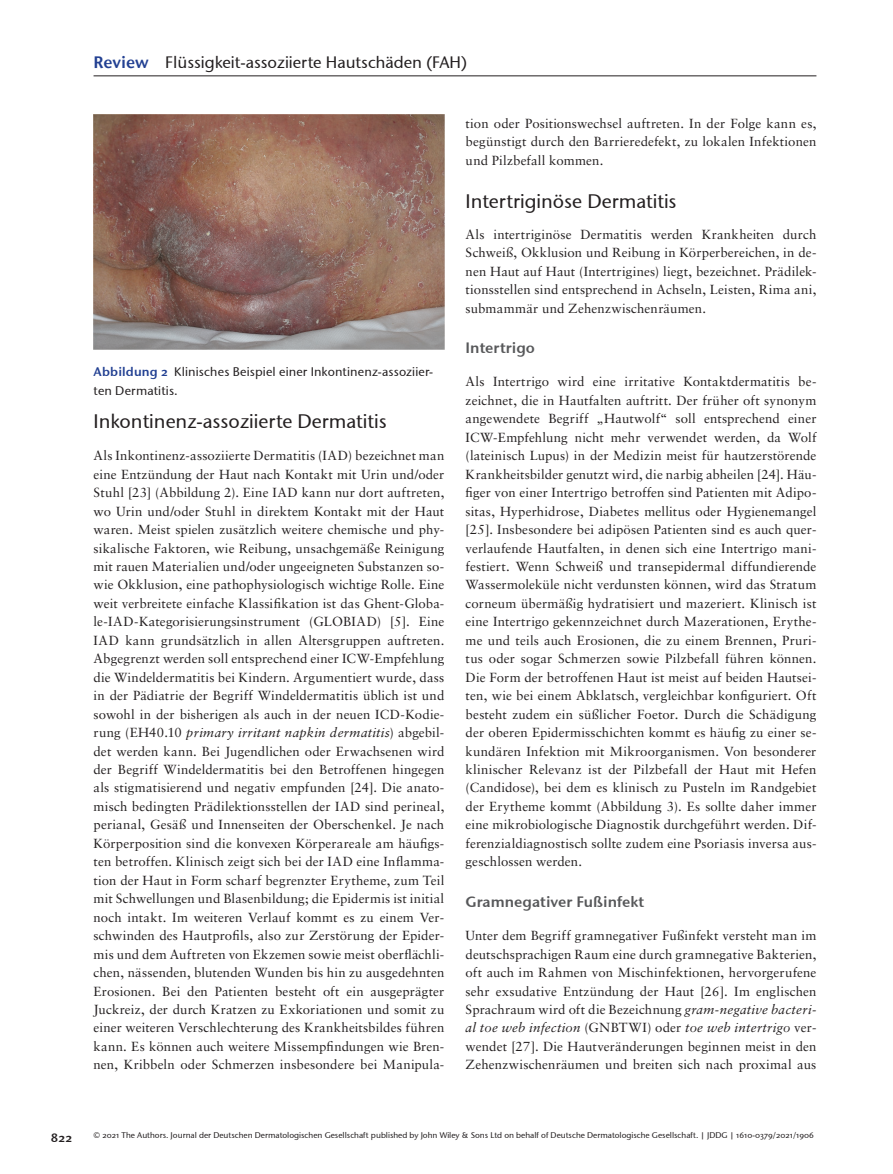
<style>
.page{position:relative;width:893px;height:1174px;background:#fff}
.page>*{position:absolute;margin:0;border:0;box-sizing:border-box;transform-origin:0 0}
.t1{font:19.5px "Stone Sans OSITCTT Medium";color:#231f20}
.t2{font:16.5px "Stone Sans OSITCTT Medium";color:#231f20}
.t3{font:15px "Stone Sans Sem OSITCTT Semi";color:#57585a}
.t4{font:13.2px/18.5px "Sabon";letter-spacing:.01em;color:#231f20;text-align:justify}
.t5{font:12.45px/18.5px "Stone Sans OSITCTT Medium";letter-spacing:.015em;color:#231f20}
.t6{font:12.45px "Stone Sans Sem OSITCTT Semi";color:#231f20}
.t7{font:8.25px "Stone Sans OSITCTT Medium";color:#231f20}
.s1{font-family:"Stone Sans ITC Semi";color:#224092}
.s2{font-family:"Stone Sans Sem OSITCTT Semi";color:#224092}
.s3{font-style:italic}
</style>
<div class="page">
<hr style="left:94px;top:76px;width:722px;height:1px;background:#231f20">
<img style="left:94px;top:115px;width:351px;height:234px">
<p class="t2" style="left:94px;top:52px;width:375px"><span class="s1">Review</span> Flüssigkeit-assoziierte Hautschäden (FAH)</p>
<p class="t5" style="left:94px;top:362px;width:341px"><span class="s2">Abbildung 2</span> Klinisches Beispiel einer Inkontinenz-assoziier&shy;ten Dermatitis.</p>
<h1 class="t1" style="left:94px;top:409px;width:295px">Inkontinenz-assoziierte Dermatitis</h1>
<p class="t4" style="left:94px;top:446px;width:352px">Als Inkontinenz-assoziierte Dermatitis (IAD) bezeichnet man eine Entzündung der Haut nach Kontakt mit Urin und/oder Stuhl [23] (Abbildung 2). Eine IAD kann nur dort auftreten, wo Urin und/oder Stuhl in direktem Kontakt mit der Haut waren. Meist spielen zusätzlich weitere chemische und phy&shy;sikalische Faktoren, wie Reibung, unsachgemäße Reinigung mit rauen Materialien und/oder ungeeigneten Substanzen so&shy;wie Okklusion, eine pathophysiologisch wichtige Rolle. Eine weit verbreitete einfache Klassifikation ist das Ghent-Globa&shy;le-IAD-Kategorisierungsinstrument (GLOBIAD) [5]. Eine IAD kann grundsätzlich in allen Altersgruppen auftreten.<br>Abgegrenzt werden soll entsprechend einer ICW-Empfehlung die Windeldermatitis bei Kindern. Argumentiert wurde, dass in der Pädiatrie der Begriff Windeldermatitis üblich ist und sowohl in der bisherigen als auch in der neuen ICD-Kodie&shy;rung (EH40.10 <span class="s3">primary irritant napkin dermatitis</span>) abgebil&shy;det werden kann. Bei Jugendlichen oder Erwachsenen wird der Begriff Windeldermatitis bei den Betroffenen hingegen als stigmatisierend und negativ empfunden [24]. Die anato&shy;misch bedingten Prädilektionsstellen der IAD sind perineal, perianal, Gesäß und Innenseiten der Oberschenkel. Je nach Körperposition sind die konvexen Körperareale am häufigs&shy;ten betroffen. Klinisch zeigt sich bei der IAD eine Inflamma&shy;tion der Haut in Form scharf begrenzter Erytheme, zum Teil mit Schwellungen und Blasenbildung; die Epidermis ist initial noch intakt. Im weiteren Verlauf kommt es zu einem Ver&shy;schwinden des Hautprofils, also zur Zerstörung der Epider&shy;mis und dem Auftreten von Ekzemen sowie meist oberflächli&shy;chen, nässenden, blutenden Wunden bis hin zu ausgedehnten Erosionen. Bei den Patienten besteht oft ein ausgeprägter Juckreiz, der durch Kratzen zu Exkoriationen und somit zu einer weiteren Verschlechterung des Krankheitsbildes führen kann. Es können auch weitere Missempfindungen wie Bren&shy;nen, Kribbeln oder Schmerzen insbesondere bei Manipula-</p>
<p class="t4" style="left:466px;top:114px;width:352px">tion oder Positionswechsel auftreten. In der Folge kann es, begünstigt durch den Barrieredefekt, zu lokalen Infektionen und Pilzbefall kommen.</p>
<h1 class="t1" style="left:466px;top:190px;width:213px">Intertriginöse Dermatitis</h1>
<p class="t4" style="left:466px;top:225px;width:352px">Als intertriginöse Dermatitis werden Krankheiten durch Schweiß, Okklusion und Reibung in Körperbereichen, in de&shy;nen Haut auf Haut (Intertrigines) liegt, bezeichnet. Prädilek&shy;tionsstellen sind entsprechend in Achseln, Leisten, Rima ani, submammär und Zehenzwischenräumen.</p>
<p class="t3" style="left:466px;top:338px;width:71px">Intertrigo</p>
<p class="t4" style="left:466px;top:372px;width:352px">Als Intertrigo wird eine irritative Kontaktdermatitis be&shy;zeichnet, die in Hautfalten auftritt. Der früher oft synonym angewendete Begriff „Hautwolf“ soll entsprechend einer ICW-Empfehlung nicht mehr verwendet werden, da Wolf (lateinisch Lupus) in der Medizin meist für hautzerstörende Krankheitsbilder genutzt wird, die narbig abheilen [24]. Häu&shy;figer von einer Intertrigo betroffen sind Patienten mit Adipo&shy;sitas, Hyperhidrose, Diabetes mellitus oder Hygienemangel [25]. Insbesondere bei adipösen Patienten sind es auch quer&shy;verlaufende Hautfalten, in denen sich eine Intertrigo mani&shy;festiert. Wenn Schweiß und transepidermal diffundierende Wassermoleküle nicht verdunsten können, wird das Stratum corneum übermäßig hydratisiert und mazeriert. Klinisch ist eine Intertrigo gekennzeichnet durch Mazerationen, Erythe&shy;me und teils auch Erosionen, die zu einem Brennen, Pruri&shy;tus oder sogar Schmerzen sowie Pilzbefall führen können.<br>Die Form der betroffenen Haut ist meist auf beiden Hautsei&shy;ten, wie bei einem Abklatsch, vergleichbar konfiguriert. Oft besteht zudem ein süßlicher Foetor. Durch die Schädigung der oberen Epidermisschichten kommt es häufig zu einer se&shy;kundären Infektion mit Mikroorganismen. Von besonderer klinischer Relevanz ist der Pilzbefall der Haut mit Hefen (Candidose), bei dem es klinisch zu Pusteln im Randgebiet der Erytheme kommt (Abbildung 3). Es sollte daher immer eine mikrobiologische Diagnostik durchgeführt werden. Dif&shy;ferenzialdiagnostisch sollte zudem eine Psoriasis inversa aus&shy;geschlossen werden.</p>
<p class="t3" style="left:466px;top:892px;width:180px">Gramnegativer Fußinfekt</p>
<p class="t4" style="left:466px;top:926px;width:352px">Unter dem Begriff gramnegativer Fußinfekt versteht man im deutschsprachigen Raum eine durch gramnegative Bakterien, oft auch im Rahmen von Mischinfektionen, hervorgerufene sehr exsudative Entzündung der Haut [26]. Im englischen Sprachraum wird oft die Bezeichnung <span class="s3">gram-negative bacteri&shy;al toe web infection</span> (GNBTWI) oder <span class="s3">toe web intertrigo</span> ver&shy;wendet [27]. Die Hautveränderungen beginnen meist in den Zehenzwischenräumen und breiten sich nach proximal aus</p>
<p class="t6" style="left:51px;top:1130px;width:23px">822</p>
<p class="t7" style="left:94px;top:1130px;width:722px">© 2021 The Authors. Journal der Deutschen Dermatologischen Gesellschaft published by John Wiley &amp; Sons Ltd on behalf of Deutsche Dermatologische Gesellschaft. | JDDG | 1610-0379/2021/1906</p>
</div>
